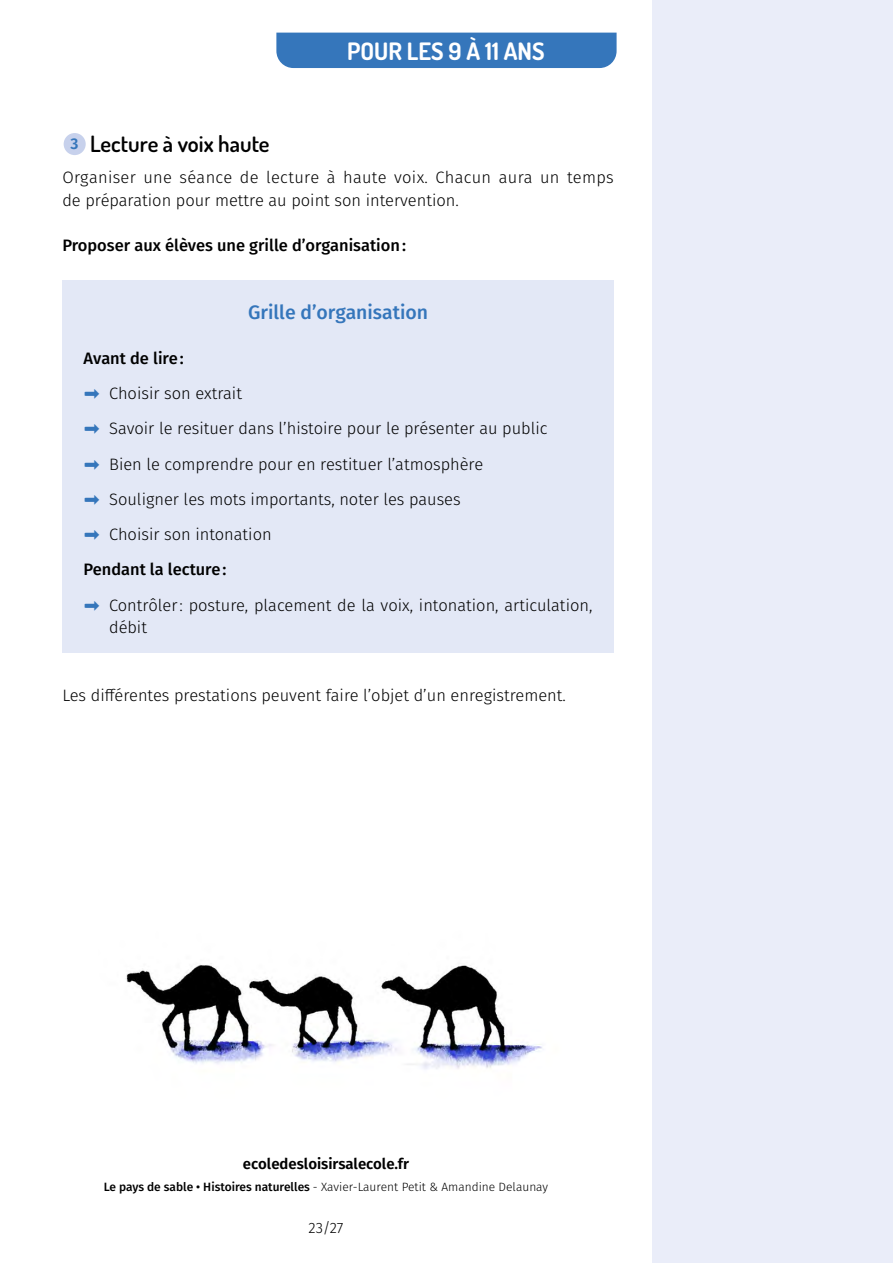
<style>
.page{position:relative;width:893px;height:1263px;background:#fff}
.page>*{position:absolute;margin:0;border:0;box-sizing:border-box;transform-origin:0 0}
.t1{font:700 24px "Dosis";color:#fff}
.t2{font:600 22.5px "Dosis";color:#000}
.t3{font:500 19.5px "Fira Sans";color:#3576bb}
.t4{font:300 16.5px/35.2px "Fira Sans";color:#000}
.t5{font:500 16.5px "Fira Sans";color:#000}
.t6{font:600 15px "Fira Sans";color:#000}
.t7{font:300 15px "Fira Sans";color:#000}
.t8{font:300 12px "Fira Sans";color:#000}
.s1{font-family:"Fira Sans";font-size:15.6px;color:#3576bb}
.s2{font-weight:500}
.s3{color:#3576bb}
</style>
<div class="page">
<div style="left:652px;top:0;width:241px;height:1263px;background:#eaedf9"></div>
<hr style="left:0;top:0;width:1px;height:1263px;background:#eaedf9">
<div style="left:276px;top:33px;width:341px;height:35px;background:#3576bb"></div>
<div style="left:64px;top:133px;width:22px;height:22px;background:#c7d1ec;border-radius:50%"></div>
<div style="left:62px;top:281px;width:552px;height:372px;background:#e3e8f6"></div>
<img style="left:126px;top:965px;width:416px;height:104px">
<h1 class="t1" style="left:347px;top:35px;width:199px">POUR LES 9 À 11 ANS</h1>
<h2 class="t2" style="left:71px;top:129px;width:200px"><span class="s1">3</span> Lecture à voix haute</h2>
<p class="t4" style="left:62px;top:166px;width:553px;line-height:22.5px">Organiser une séance de lecture à haute voix. Chacun aura un temps de préparation pour mettre au point son intervention.</p>
<p class="t5" style="left:62px;top:232px;width:345px">Proposer aux élèves une grille d’organisation:</p>
<p class="t3" style="left:248px;top:296px;width:182px">Grille d’organisation</p>
<p class="t4" style="left:84px;top:340px;width:510px"><span class="s2">Avant de lire:<br></span><span class="s3">➡</span> Choisir son extrait<br><span class="s3">➡</span> Savoir le resituer dans l’histoire pour le présenter au public<br><span class="s3">➡</span> Bien le comprendre pour en restituer l’atmosphère<br><span class="s3">➡</span> Souligner les mots importants, noter les pauses<br><span class="s3">➡</span> Choisir son intonation<br><span class="s2">Pendant la lecture:<br></span><span class="s3">➡</span> Contrôler: posture, placement de la voix, intonation, articulation,</p>
<p class="t4" style="left:109px;top:610px;width:39px">débit</p>
<p class="t4" style="left:62px;top:677px;width:505px">Les différentes prestations peuvent faire l’objet d’un enregistrement.</p>
<p class="t6" style="left:243px;top:1151px;width:168px">ecoledesloisirsalecole.fr</p>
<p class="t8" style="left:104px;top:1179px;width:446px"><span class="s2">Le pays de sable • Histoires naturelles</span> - Xavier-Laurent Petit &amp; Amandine Delaunay</p>
<p class="t7" style="left:309px;top:1217px;width:36px">23/27</p>
</div>
